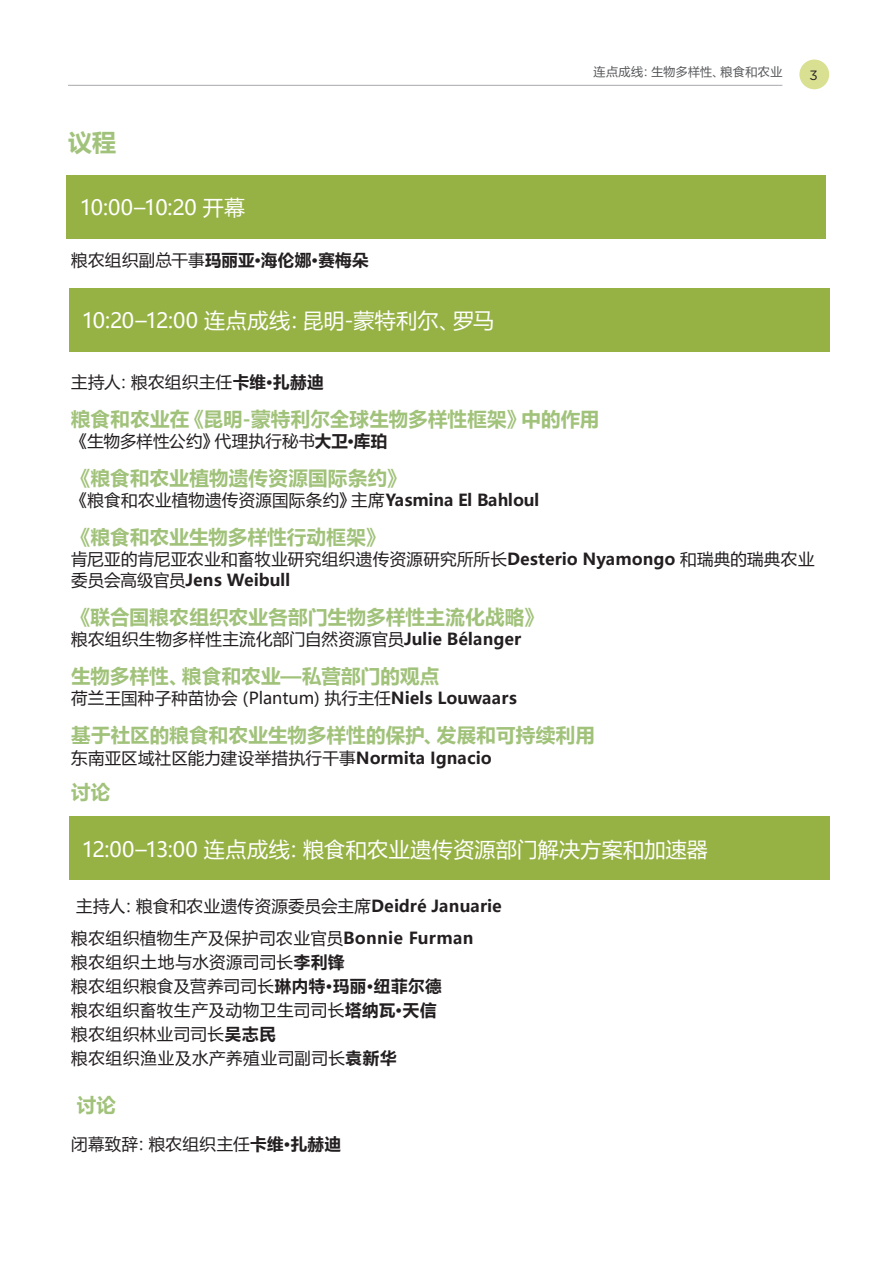
<style>
.page{position:relative;width:893px;height:1263px;background:#fff}
.page>*{position:absolute;margin:0;border:0;box-sizing:border-box;transform-origin:0 0}
.t1{font:700 24px "Microsoft Ya Hei UI";color:#a1c27b}
.t2{font:21px "Microsoft Ya Hei UI";letter-spacing:.015em;color:#fff}
.t3{font:700 19.5px "Microsoft Ya Hei UI";letter-spacing:.01em;color:#a1c27a}
.t4{font:16.5px/21px "Microsoft Ya Hei UI";letter-spacing:.02em;color:#231f20}
.t5{font:16.5px "Microsoft Ya Hei UI";color:#231f20}
.t6{font:700 16.5px "Microsoft Ya Hei UI";letter-spacing:.025em;color:#231f20}
.t7{font:13.5px "Gotham";color:#231f20}
.t8{font:12px "Microsoft Ya Hei UI";letter-spacing:.035em;color:#57585a}
.s1{font-weight:400}
.s2{font-weight:700}
</style>
<div class="page">
<hr style="left:68px;top:85px;width:714px;height:1px;background:#a8a9ad">
<div style="left:799px;top:60px;width:30px;height:29px;background:#dae092;border-radius:50%"></div>
<div style="left:67px;top:175px;width:759px;height:63px;background:#96b244"></div>
<div style="left:69px;top:816px;width:760px;height:64px;background:#96b244"></div>
<div style="left:69px;top:288px;width:760px;height:63px;background:#96b244"></div>
<p class="t1" style="left:68px;top:126px;width:50px">议程</p>
<p class="t2" style="left:80px;top:193px;width:167px">10:00–10:20 开幕</p>
<p class="t6" style="left:71px;top:249px;width:299px"><span class="s1">粮农组织副总干事</span>玛丽亚·海伦娜·赛梅朵</p>
<p class="t2" style="left:82px;top:306px;width:414px">10:20–12:00 连点成线：昆明-蒙特利尔、罗马</p>
<p class="t8" style="left:593px;top:64px;width:190px">连点成线：生物多样性、粮食和农业</p>
<p class="t7" style="left:809px;top:66px;width:10px">3</p>
<p class="t4" style="left:71px;top:371px;width:254px">主持人：粮农组织主任<span class="s2">卡维·扎赫迪</span></p>
<p class="t3" style="left:71px;top:405px;width:530px">粮食和农业在《昆明-蒙特利尔全球生物多样性框架》中的作用</p>
<p class="t4" style="left:71px;top:430px;width:318px">《生物多样性公约》代理执行秘书<span class="s2">大卫·库珀</span></p>
<p class="t3" style="left:71px;top:464px;width:336px">《粮食和农业植物遗传资源国际条约》</p>
<p class="t4" style="left:71px;top:489px;width:469px">《粮食和农业植物遗传资源国际条约》主席<span class="s2">Yasmina El Bahloul</span></p>
<p class="t3" style="left:71px;top:523px;width:315px">《粮食和农业生物多样性行动框架》</p>
<p class="t4" style="left:71px;top:548px;width:745px">肯尼亚的肯尼亚农业和畜牧业研究组织遗传资源研究所所长<span class="s2">Desterio Nyamongo</span> 和瑞典的瑞典农业委员会高级官员<span class="s2">Jens Weibull</span></p>
<p class="t3" style="left:71px;top:603px;width:474px">《联合国粮农组织农业各部门生物多样性主流化战略》</p>
<p class="t4" style="left:71px;top:628px;width:451px">粮农组织生物多样性主流化部门自然资源官员<span class="s2">Julie Bélanger</span></p>
<p class="t3" style="left:71px;top:662px;width:370px">生物多样性、粮食和农业—私营部门的观点</p>
<p class="t5" style="left:71px;top:686px;width:447px">荷兰王国种子种苗协会（Plantum）执行主任<span class="s2">Niels Louwaars</span></p>
<p class="t3" style="left:71px;top:721px;width:525px">基于社区的粮食和农业生物多样性的保护、发展和可持续利用</p>
<p class="t4" style="left:71px;top:747px;width:422px">东南亚区域社区能力建设举措执行干事<span class="s2">Normita Ignacio</span></p>
<p class="t3" style="left:71px;top:778px;width:41px">讨论</p>
<p class="t2" style="left:82px;top:835px;width:627px">12:00–13:00 连点成线：粮食和农业遗传资源部门解决方案和加速器</p>
<p class="t4" style="left:76px;top:895px;width:427px">主持人：粮食和农业遗传资源委员会主席<span class="s2">Deidré Januarie</span></p>
<p class="t4" style="left:71px;top:927px;width:404px">粮农组织植物生产及保护司农业官员<span class="s2">Bonnie Furman</span></p>
<p class="t4" style="left:71px;top:951px;width:275px">粮农组织土地与水资源司司长<span class="s2">李利锋</span></p>
<p class="t4" style="left:71px;top:975px;width:372px">粮农组织粮食及营养司司长<span class="s2">琳内特·玛丽·纽菲尔德</span></p>
<p class="t4" style="left:71px;top:999px;width:367px">粮农组织畜牧生产及动物卫生司司长<span class="s2">塔纳瓦·天信</span></p>
<p class="t4" style="left:71px;top:1023px;width:206px">粮农组织林业司司长<span class="s2">吴志民</span></p>
<p class="t4" style="left:71px;top:1047px;width:327px">粮农组织渔业及水产养殖业司副司长<span class="s2">袁新华</span></p>
<p class="t3" style="left:77px;top:1091px;width:41px">讨论</p>
<p class="t4" style="left:71px;top:1133px;width:271px">闭幕致辞：粮农组织主任<span class="s2">卡维·扎赫迪</span></p>
</div>
